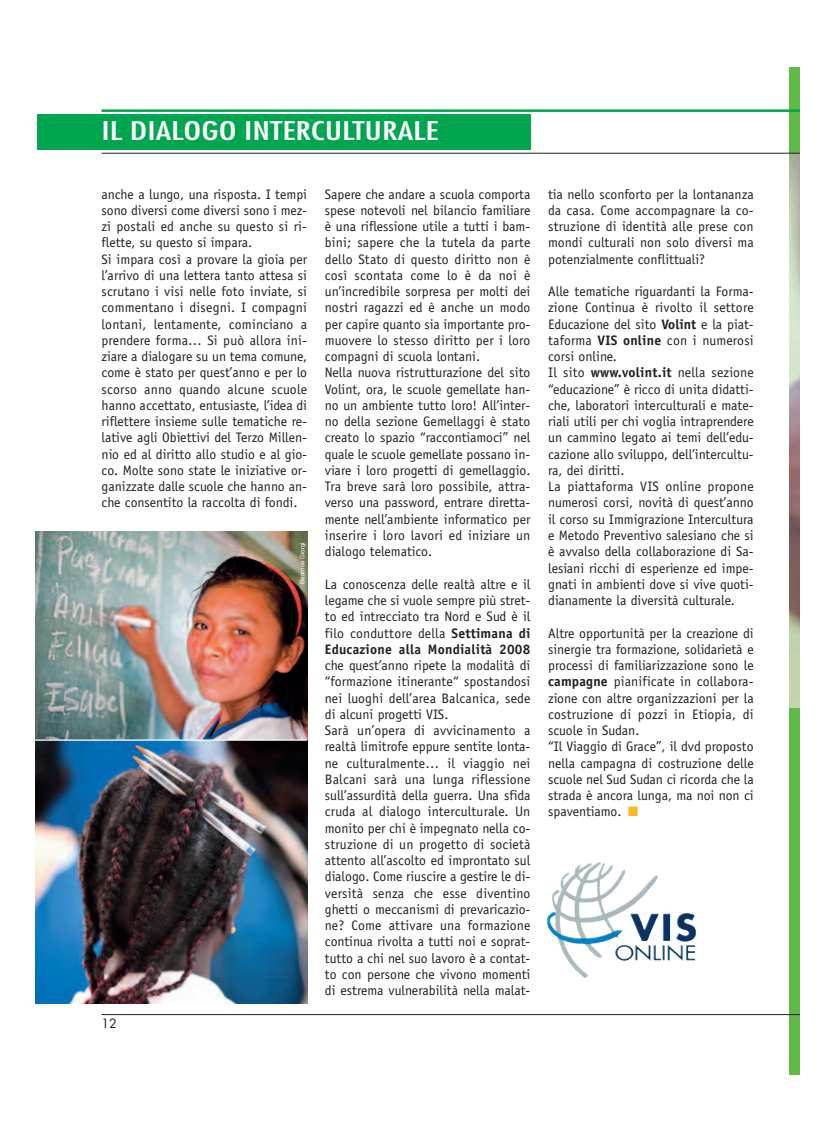
<style>
.page{position:relative;width:834px;height:1143px;background:#fff}
.page>*{position:absolute;margin:0;border:0;box-sizing:border-box;transform-origin:0 0}
.t1{font:condensed 25px "Futura";color:#fff;scale:1.5 1}
.t2{font:13.75px/16.2px "Officina Sans";color:#231f20}
.t3{font:12.5px "Futura";color:#231f20}
.t4{font:6.25px "Helvetica Neue";color:#fff}
.s1{font-weight:700}
.s2{color:#fcb729}
</style>
<div class="page">
<div style="left:789px;top:67px;width:11px;height:1007px;background:#60bb46"></div>
<img style="left:789px;top:154px;width:11px;height:553px">
<svg style="left:789px;top:109px;width:11px;height:3px"></svg>
<hr style="left:102px;top:109px;width:687px;height:3px;background:#00a54f">
<hr style="left:102px;top:153px;width:687px;height:1px;background:#231f20">
<div style="left:37px;top:114px;width:493px;height:36px;background:#00a54f"></div>
<hr style="left:102px;top:1014px;width:687px;height:1px;background:#231f20">
<img style="left:35px;top:532px;width:272px;height:207px">
<img style="left:35px;top:740px;width:272px;height:264px">
<img style="left:547px;top:864px;width:111px;height:114px">
<h1 class="t1" style="left:102px;top:120px;width:226px">IL DIALOGO INTERCULTURALE</h1>
<p class="t2" style="left:102px;top:187px;width:207px">anche a lungo, una risposta. I tempi sono diversi come diversi sono i mez&shy;zi postali ed anche su questo si ri&shy;flette, su questo si impara.<br>Si impara così a provare la gioia per l’arrivo di una lettera tanto attesa si scrutano i visi nelle foto inviate, si commentano i disegni. I compagni lontani, lentamente, cominciano a prendere forma… Si può allora ini&shy;ziare a dialogare su un tema comune, come è stato per quest’anno e per lo scorso anno quando alcune scuole hanno accettato, entusiaste, l’idea di riflettere insieme sulle tematiche re&shy;lative agli Obiettivi del Terzo Millen&shy;nio ed al diritto allo studio e al gio&shy;co. Molte sono state le iniziative or&shy;ganizzate dalle scuole che hanno an&shy;che consentito la raccolta di fondi.</p>
<p class="t2" style="left:325px;top:187px;width:207px">Sapere che andare a scuola comporta spese notevoli nel bilancio familiare è una riflessione utile a tutti i bam&shy;bini; sapere che la tutela da parte dello Stato di questo diritto non è così scontata come lo è da noi è un’incredibile sorpresa per molti dei nostri ragazzi ed è anche un modo per capire quanto sia importante pro&shy;muovere lo stesso diritto per i loro compagni di scuola lontani.<br>Nella nuova ristrutturazione del sito Volint, ora, le scuole gemellate han&shy;no un ambiente tutto loro! All’inter&shy;no della sezione Gemellaggi è stato creato lo spazio “raccontiamoci” nel quale le scuole gemellate possano in&shy;viare i loro progetti di gemellaggio.<br>Tra breve sarà loro possibile, attra&shy;verso una password, entrare diretta&shy;mente nell’ambiente informatico per inserire i loro lavori ed iniziare un dialogo telematico.</p>
<p class="t2" style="left:325px;top:577px;width:207px;text-align:justify">La conoscenza delle realtà altre e il legame che si vuole sempre più stret&shy;to ed intrecciato tra Nord e Sud è il filo conduttore della <span class="s1">Settimana di Educazione alla Mondialità 2008</span></p>
<p class="t2" style="left:325px;top:658px;width:207px">che quest’anno ripete la modalità di “formazione itinerante“ spostandosi nei luoghi dell’area Balcanica, sede di alcuni progetti VIS.<br>Sarà un’opera di avvicinamento a realtà limitrofe eppure sentite lonta&shy;ne culturalmente… il viaggio nei Balcani sarà una lunga riflessione sull’assurdità della guerra. Una sfida cruda al dialogo interculturale. Un monito per chi è impegnato nella co&shy;struzione di un progetto di società attento all’ascolto ed improntato sul dialogo. Come riuscire a gestire le di&shy;versità senza che esse diventino ghetti o meccanismi di prevaricazio&shy;ne? Come attivare una formazione continua rivolta a tutti noi e soprat&shy;tutto a chi nel suo lavoro è a contat&shy;to con persone che vivono momenti di estrema vulnerabilità nella malat-</p>
<p class="t4" style="left:300px;top:584px;width:43px;rotate:-90deg">Beatrice Giorgi</p>
<p class="t3" style="left:102px;top:1017px;width:17px">12</p>
<p class="t2" style="left:548px;top:187px;width:207px;text-align:justify">tia nello sconforto per la lontananza da casa. Come accompagnare la co&shy;struzione di identità alle prese con mondi culturali non solo diversi ma potenzialmente conflittuali?</p>
<p class="t2" style="left:548px;top:284px;width:207px">Alle tematiche riguardanti la Forma&shy;zione Continua è rivolto il settore Educazione del sito <span class="s1">Volint</span> e la piat&shy;taforma <span class="s1">VIS online</span> con i numerosi corsi online.<br>Il sito <span class="s1">www.volint.it</span> nella sezione “educazione” è ricco di unita didatti&shy;che, laboratori interculturali e mate&shy;riali utili per chi voglia intraprendere un cammino legato ai temi dell’edu&shy;cazione allo sviluppo, dell’intercultu&shy;ra, dei diritti.<br>La piattaforma VIS online propone numerosi corsi, novità di quest’anno il corso su Immigrazione Intercultura e Metodo Preventivo salesiano che si è avvalso della collaborazione di Sa&shy;lesiani ricchi di esperienze ed impe&shy;gnati in ambienti dove si vive quoti&shy;dianamente la diversità culturale.</p>
<p class="t2" style="left:548px;top:626px;width:207px">Altre opportunità per la creazione di sinergie tra formazione, solidarietà e processi di familiarizzazione sono le <span class="s1">campagne</span> pianificate in collabora&shy;zione con altre organizzazioni per la costruzione di pozzi in Etiopia, di scuole in Sudan.<br>“Il Viaggio di Grace”, il dvd proposto nella campagna di costruzione delle scuole nel Sud Sudan ci ricorda che la strada è ancora lunga, ma noi non ci spaventiamo. <span class="s2">■</span></p>
</div>
